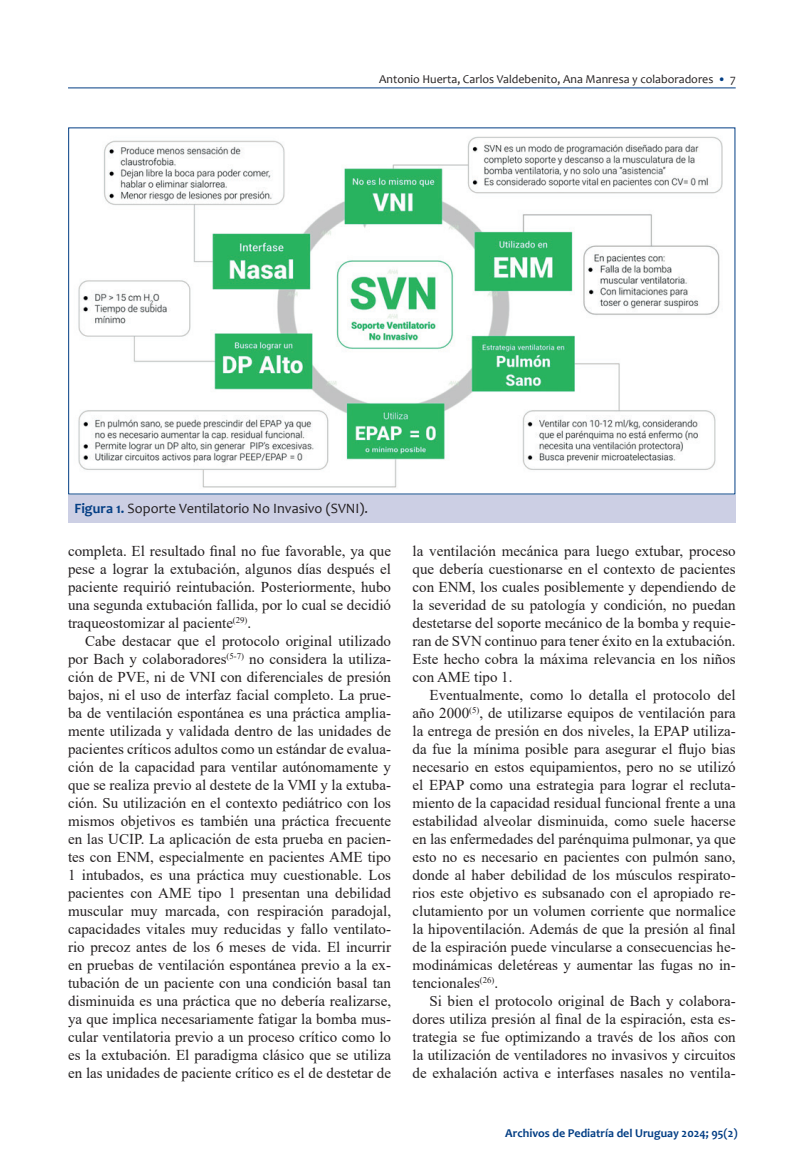
<style>
.page{position:relative;width:808px;height:1170px;background:#fff}
.page>*{position:absolute;margin:0;border:0;box-sizing:border-box;transform-origin:0 0}
.t1{font:15px/18px "Times New Roman";color:#231f20;text-align:justify}
.t2{font:14.25px "Candara";color:#231f20}
.t3{font:12px "Candara";color:#231f20}
.t4{font:700 12px "Candara";color:#033e84}
.s1{font-weight:700;color:#033e84}
</style>
<div class="page">
<hr style="left:68px;top:87px;width:668px;height:1px;background:#033e84">
<img style="left:78px;top:136px;width:645px;height:352px">
<div style="left:68px;top:495px;width:668px;height:28px;background:#cccfe4"></div>
<p class="t3" style="left:379px;top:71px;width:358px">Antonio Huerta, Carlos Valdebenito, Ana Manresa y colaboradores <span class="s1">•</span> 7</p>
<p class="t2" style="left:74px;top:499px;width:295px"><span class="s1">Figura 1.</span> Soporte Ventilatorio No Invasivo (SVNI).</p>
<p class="t1" style="left:68px;top:541px;width:325px">completa. El resultado final no fue favorable, ya que pese a lograr la extubación, algunos días después el paciente requirió reintubación. Posteriormente, hubo una segunda extubación fallida, por lo cual se decidió traqueostomizar al paciente<sup>(29)</sup>.</p>
<p class="t1" style="left:68px;top:631px;width:325px;text-indent:17px">Cabe destacar que el protocolo original utilizado por Bach y colaboradores<sup>(5-7)</sup> no considera la utiliza&shy;ción de PVE, ni de VNI con diferenciales de presión bajos, ni el uso de interfaz facial completo. La prue&shy;ba de ventilación espontánea es una práctica amplia&shy;mente utilizada y validada dentro de las unidades de pacientes críticos adultos como un estándar de evalua&shy;ción de la capacidad para ventilar autónomamente y que se realiza previo al destete de la VMI y la extuba&shy;ción. Su utilización en el contexto pediátrico con los mismos objetivos es también una práctica frecuente en las UCIP. La aplicación de esta prueba en pacien&shy;tes con ENM, especialmente en pacientes AME tipo 1 intubados, es una práctica muy cuestionable. Los pacientes con AME tipo 1 presentan una debilidad muscular muy marcada, con respiración paradojal, capacidades vitales muy reducidas y fallo ventilato&shy;rio precoz antes de los 6 meses de vida. El incurrir en pruebas de ventilación espontánea previo a la ex&shy;tubación de un paciente con una condición basal tan disminuida es una práctica que no debería realizarse, ya que implica necesariamente fatigar la bomba mus&shy;cular ventilatoria previo a un proceso crítico como lo es la extubación. El paradigma clásico que se utiliza en las unidades de paciente crítico es el de destetar de</p>
<p class="t1" style="left:412px;top:541px;width:325px">la ventilación mecánica para luego extubar, proceso que debería cuestionarse en el contexto de pacientes con ENM, los cuales posiblemente y dependiendo de la severidad de su patología y condición, no puedan destetarse del soporte mecánico de la bomba y requie&shy;ran de SVN continuo para tener éxito en la extubación.<br>Este hecho cobra la máxima relevancia en los niños con AME tipo 1.</p>
<p class="t1" style="left:412px;top:685px;width:325px;text-indent:17px">Eventualmente, como lo detalla el protocolo del año 2000<sup>(5)</sup>, de utilizarse equipos de ventilación para la entrega de presión en dos niveles, la EPAP utiliza&shy;da fue la mínima posible para asegurar el flujo bias necesario en estos equipamientos, pero no se utilizó el EPAP como una estrategia para lograr el recluta&shy;miento de la capacidad residual funcional frente a una estabilidad alveolar disminuida, como suele hacerse en las enfermedades del parénquima pulmonar, ya que esto no es necesario en pacientes con pulmón sano, donde al haber debilidad de los músculos respirato&shy;rios este objetivo es subsanado con el apropiado re&shy;clutamiento por un volumen corriente que normalice la hipoventilación. Además de que la presión al final de la espiración puede vincularse a consecuencias he&shy;modinámicas deletéreas y aumentar las fugas no in&shy;tencionales<sup>(26)</sup>.</p>
<p class="t1" style="left:412px;top:991px;width:325px;text-indent:17px">Si bien el protocolo original de Bach y colabora&shy;dores utiliza presión al final de la espiración, esta es&shy;trategia se fue optimizando a través de los años con la utilización de ventiladores no invasivos y circuitos de exhalación activa e interfases nasales no ventila-</p>
<p class="t4" style="left:505px;top:1125px;width:234px">Archivos de Pediatría del Uruguay 2024; 95(2)</p>
</div>
